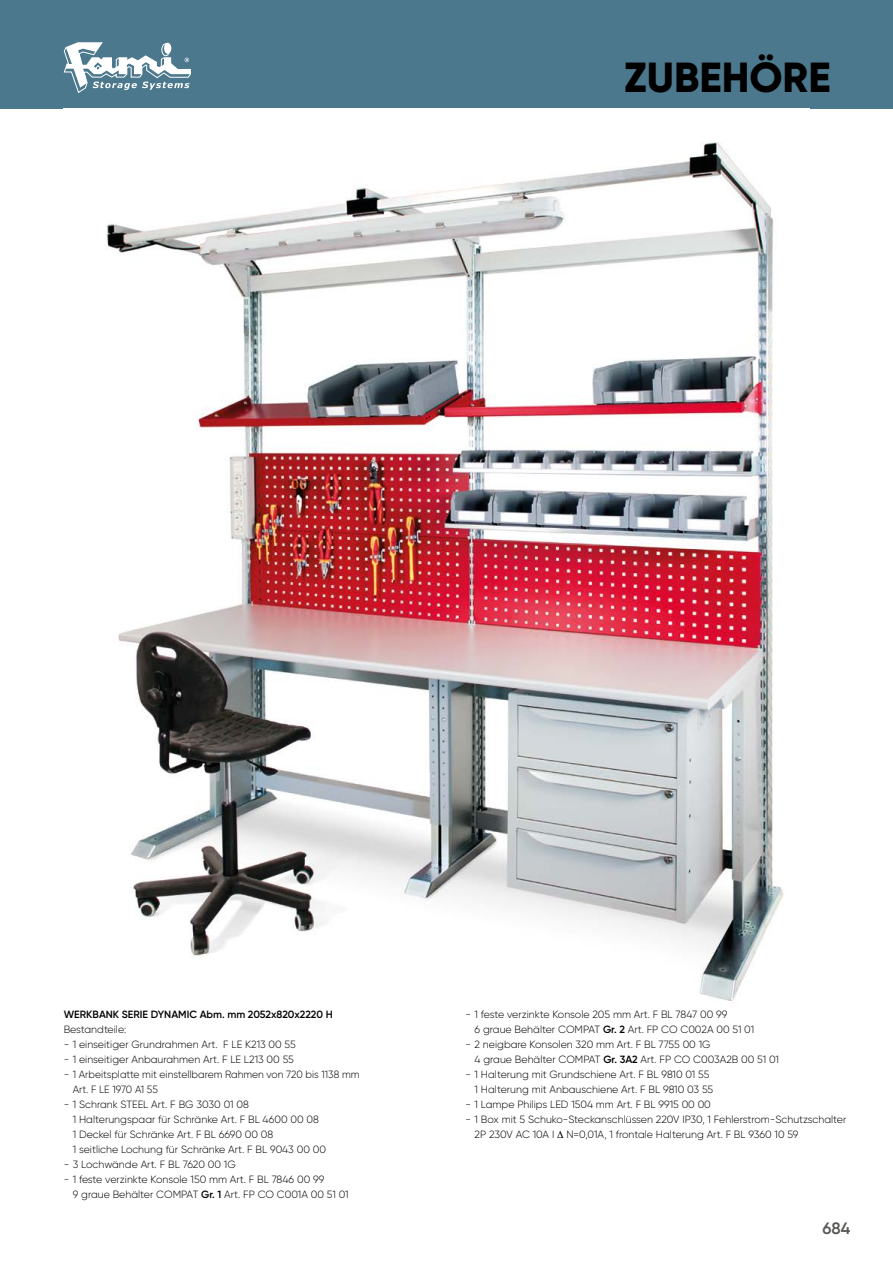
<style>
.page{position:relative;width:893px;height:1263px;background:#fff}
.page>*{position:absolute;margin:0;border:0;box-sizing:border-box;transform-origin:0 0}
.t1{font:800 42px "Gilroy";color:#000}
.t2{font:600 16.5px "Gilroy";color:#575756}
.t3{font:300 10.5px/15px "Gilroy";color:#000}
.t4{font:600 10.5px "Gilroy";color:#000}
.s1{font-weight:600}
</style>
<div class="page">
<div style="left:0;top:0;width:893px;height:108px;background:#4b788c"></div>
<svg style="left:63px;top:42px;width:128px;height:51px"></svg>
<img style="left:106px;top:142px;width:678px;height:859px">
<h1 class="t1" style="left:624px;top:51px;width:208px">ZUBEHÖRE</h1>
<p class="t4" style="left:64px;top:1007px;width:270px">WERKBANK SERIE DYNAMIC Abm. mm 2052x820x2220 H</p>
<p class="t3" style="left:64px;top:1021px;width:64px">Bestandteile:</p>
<p class="t3" style="left:64px;top:1036px;width:234px">- 1 einseitiger Grundrahmen Art. F LE K213 00 55</p>
<p class="t3" style="left:64px;top:1051px;width:232px">- 1 einseitiger Anbaurahmen Art. F LE L213 00 55</p>
<p class="t3" style="left:73px;top:1066px;width:288px;text-indent:-9px">- 1 Arbeitsplatte mit einstellbarem Rahmen von 720 bis 1138 mm<br>Art. F LE 1970 A1 55</p>
<p class="t3" style="left:73px;top:1096px;width:255px;text-indent:-9px">- 1 Schrank STEEL Art. F BG 3030 01 08<br>1 Halterungspaar für Schränke Art. F BL 4600 00 08<br>1 Deckel für Schränke Art. F BL 6690 00 08<br>1 seitliche Lochung für Schränke Art. F BL 9043 00 00</p>
<p class="t3" style="left:64px;top:1156px;width:173px">- 3 Lochwände Art. F BL 7620 00 1G</p>
<p class="t3" style="left:73px;top:1171px;width:277px;text-indent:-9px">- 1 feste verzinkte Konsole 150 mm Art. F BL 7846 00 99<br>9 graue Behälter COMPAT <span class="s1">Gr. 1</span> Art. FP CO C001A 00 51 01</p>
<p class="t3" style="left:475px;top:1006px;width:281px;text-indent:-9px">- 1 feste verzinkte Konsole 205 mm Art. F BL 7847 00 99<br>6 graue Behälter COMPAT <span class="s1">Gr. 2</span> Art. FP CO C002A 00 51 01</p>
<p class="t3" style="left:475px;top:1036px;width:306px;text-indent:-9px">- 2 neigbare Konsolen 320 mm Art. F BL 7755 00 1G<br>4 graue Behälter COMPAT <span class="s1">Gr. 3A2</span> Art. FP CO C003A2B 00 51 01</p>
<p class="t3" style="left:475px;top:1066px;width:240px;text-indent:-9px">- 1 Halterung mit Grundschiene Art. F BL 9810 01 55<br>1 Halterung mit Anbauschiene Art. F BL 9810 03 55</p>
<p class="t3" style="left:466px;top:1096px;width:247px">- 1 Lampe Philips LED 1504 mm Art. F BL 9915 00 00</p>
<p class="t3" style="left:475px;top:1111px;width:373px;text-indent:-9px">- 1 Box mit 5 Schuko-Steckanschlüssen 220V IP30, 1 Fehlerstrom-Schutzschalter<br>2P 230V AC 10A I ∆ N=0,01A, 1 frontale Halterung Art. F BL 9360 10 59</p>
<h2 class="t2" style="left:822px;top:1218px;width:29px">684</h2>
</div>
